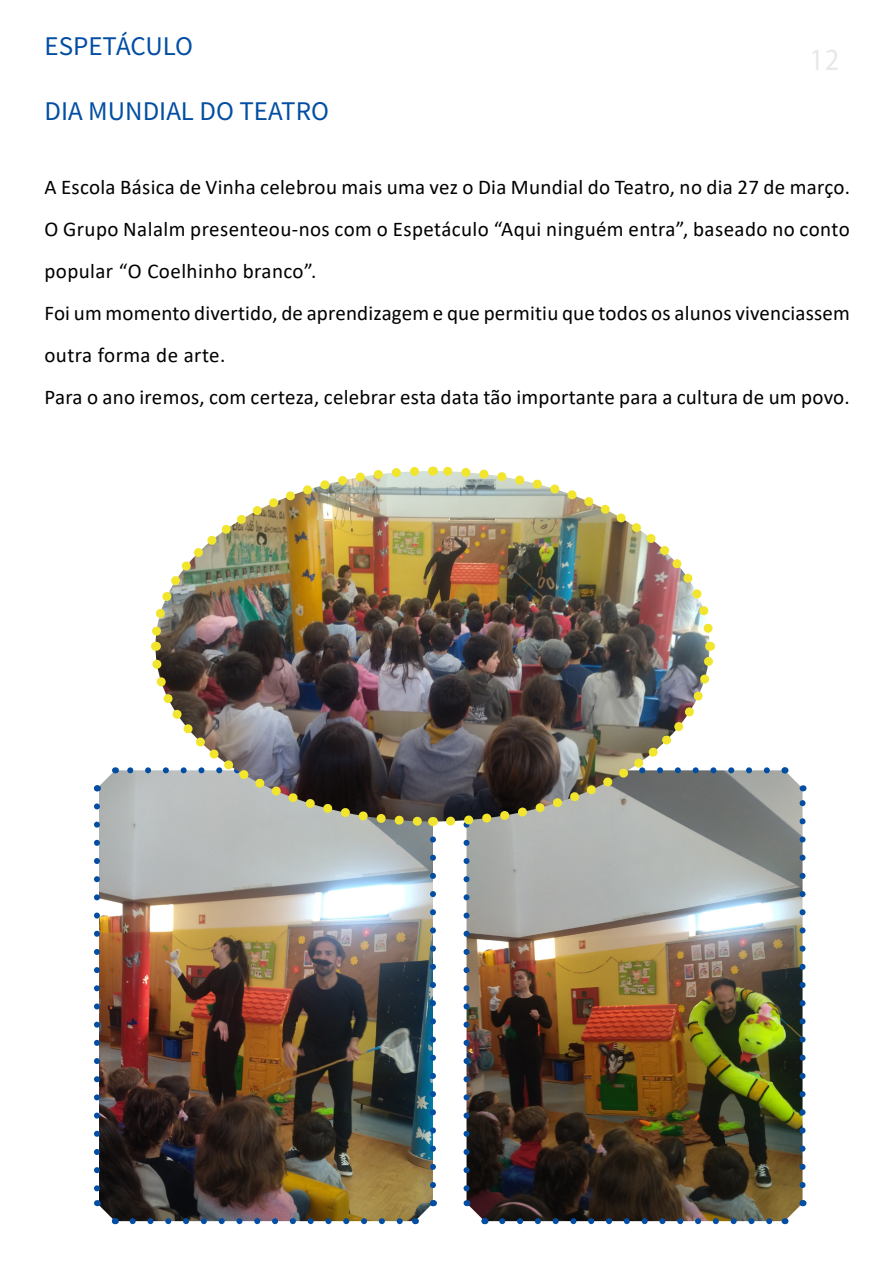
<style>
.page{position:relative;width:893px;height:1263px;background:#fff}
.page>*{position:absolute;margin:0;border:0;box-sizing:border-box;transform-origin:0 0}
.t1{font:30.9px "Myriad Pro";color:#e8e8e8;scale:.88 1}
.t2{font:27px "Source Sans Variable";color:#034ea2}
.t3{font:21px/42px "Calibri";letter-spacing:.015em;color:#000}
</style>
<div class="page">
<img style="left:99px;top:770px;width:334px;height:451px">
<svg style="left:94px;top:806px;width:6px;height:388px"></svg>
<svg style="left:133px;top:1218px;width:273px;height:6px"></svg>
<svg style="left:124px;top:767px;width:23px;height:6px"></svg>
<svg style="left:97px;top:1200px;width:26px;height:25px"></svg>
<svg style="left:415px;top:1195px;width:22px;height:29px"></svg>
<svg style="left:94px;top:767px;width:22px;height:30px"></svg>
<img style="left:466px;top:770px;width:336px;height:451px">
<svg style="left:464px;top:830px;width:6px;height:364px"></svg>
<svg style="left:502px;top:1218px;width:274px;height:6px"></svg>
<svg style="left:800px;top:797px;width:6px;height:388px"></svg>
<svg style="left:719px;top:767px;width:48px;height:6px"></svg>
<svg style="left:466px;top:1200px;width:27px;height:25px"></svg>
<svg style="left:784px;top:1195px;width:23px;height:29px"></svg>
<svg style="left:776px;top:767px;width:27px;height:24px"></svg>
<img style="left:155px;top:471px;width:555px;height:350px">
<img style="left:441px;top:645px;width:278px;height:185px">
<img style="left:432px;top:466px;width:281px;height:173px">
<img style="left:151px;top:467px;width:273px;height:180px">
<img style="left:147px;top:654px;width:286px;height:176px">
<svg style="left:430px;top:797px;width:6px;height:388px"></svg>
<p class="t2" style="left:44px;top:30px;width:150px">ESPETÁCULO</p>
<p class="t2" style="left:44px;top:94px;width:286px">DIA MUNDIAL DO TEATRO</p>
<h1 class="t1" style="left:810px;top:41px;width:35px">12</h1>
<p class="t3" style="left:44px;top:166px;width:807px">A Escola Básica de Vinha celebrou mais uma vez o Dia Mundial do Teatro, no dia 27 de março.<br>O Grupo Nalalm presenteou-nos com o Espetáculo “Aqui ninguém entra”, baseado no conto popular “O Coelhinho branco”.<br>Foi um momento divertido, de aprendizagem e que permitiu que todos os alunos vivenciassem outra forma de arte.<br>Para o ano iremos, com certeza, celebrar esta data tão importante para a cultura de um povo.</p>
</div>
